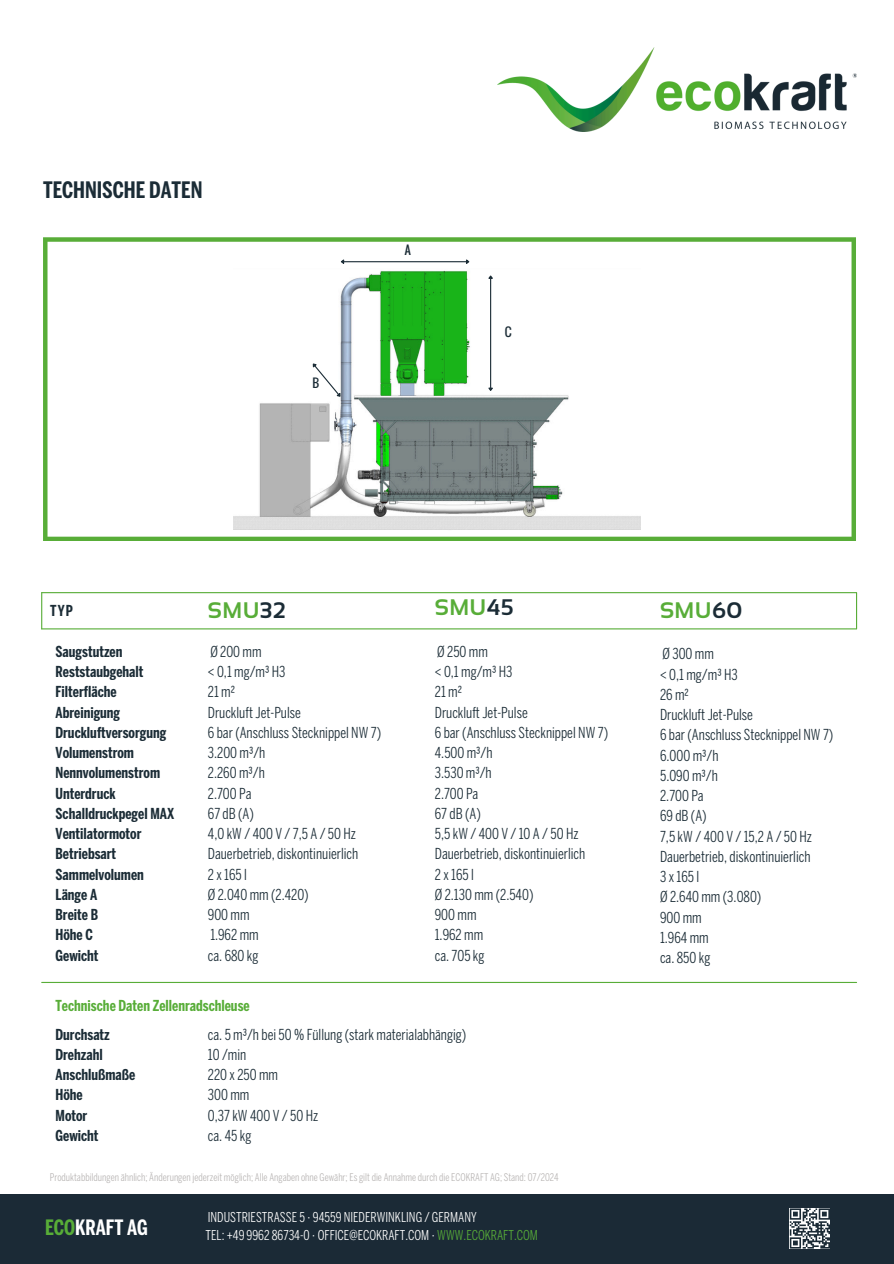
<style>
.page{position:relative;width:894px;height:1264px;background:#fff}
.page>*{position:absolute;margin:0;border:0;box-sizing:border-box;transform-origin:0 0}
.t1{font:700 22.5px "Benton Sans Comp";color:#1b2c36}
.t2{font:700 22.5px "Sansation";letter-spacing:.02em;color:#58ad38}
.t3{font:700 21px "Benton Sans Comp";color:#fff}
.t4{font:15px/20.2px "Benton Sans Comp";color:#1b2c36}
.t5{font:700 15px/20.2px "Benton Sans Comp";color:#1b2c36}
.t6{font:700 15px "Benton Sans Comp";color:#58ad38}
.t7{font:13.5px/18px "Benton Sans Comp";color:#fff}
.t8{font:12px "Oswald";color:#1b2c36}
.t9{font:10.5px "Benton Sans Comp";color:#b9b6b5}
.s1{color:#1b2c36}
.s2{color:#58ad38}
</style>
<div class="page">
<div style="left:0;top:1193px;width:893px;height:70px;background:#1b2a36"></div>
<img style="left:497px;top:47px;width:359px;height:84px">
<svg style="left:43px;top:237px;width:812px;height:304px"></svg>
<hr style="left:42px;top:592px;width:814px;height:1px;background:#58ad38">
<hr style="left:42px;top:628px;width:814px;height:1px;background:#58ad38">
<hr style="left:41px;top:592px;width:1px;height:37px;background:#58ad38">
<hr style="left:42px;top:981px;width:814px;height:2px;background:#58ad38">
<hr style="left:855px;top:593px;width:1px;height:35px;background:#58ad38">
<img style="left:233px;top:267px;width:407px;height:267px">
<hr style="left:344px;top:261px;width:122px;height:1px;background:#1b2c36">
<svg style="left:339px;top:258px;width:6px;height:8px"></svg>
<svg style="left:465px;top:258px;width:5px;height:8px"></svg>
<hr style="left:490px;top:279px;width:1px;height:108px;background:#1b2c36">
<svg style="left:487px;top:386px;width:7px;height:6px"></svg>
<svg style="left:487px;top:274px;width:7px;height:6px"></svg>
<svg style="left:309px;top:360px;width:35px;height:40px"></svg>
<svg style="left:789px;top:1208px;width:40px;height:40px"></svg>
<p class="t1" style="left:43px;top:181px;width:161px">TECHNISCHE DATEN</p>
<h3 class="t8" style="left:312px;top:374px;width:8px">B</h3>
<h4 class="t8" style="left:404px;top:240px;width:8px">A</h4>
<h4 class="t8" style="left:504px;top:323px;width:9px">C</h4>
<p class="t5" style="left:50px;top:602px;width:24px">TYP</p>
<h1 class="t5" style="left:56px;top:642px;width:120px">Saugstutzen<br>Reststaubgehalt<br>Filterfläche<br>Abreinigung<br>Druckluftversorgung<br>Volumenstrom<br>Nennvolumenstrom<br>Unterdruck<br>Schalldruckpegel MAX<br>Ventilatormotor<br>Betriebsart<br>Sammelvolumen<br>Länge A<br>Breite B<br>Höhe C<br>Gewicht</h1>
<h4 class="t2" style="left:208px;top:597px;width:79px">SMU<span class="s1">32</span></h4>
<h1 class="t4" style="left:208px;top:642px;width:175px">Ø 200 mm<br>&lt; 0,1 mg/m³ H3<br>21 m²<br>Druckluft Jet-Pulse<br>6 bar (Anschluss Stecknippel NW 7)<br>3.200 m³/h<br>2.260 m³/h<br>2.700 Pa<br>67 dB (A)<br>4,0kW/400V/7,5A/50Hz<br>Dauerbetrieb, diskontinuierlich<br>2x165l<br>Ø 2.040 mm (2.420)<br>900 mm<br>1.962 mm<br>ca. 680 kg</h1>
<h4 class="t6" style="left:56px;top:999px;width:196px">Technische Daten Zellenradschleuse</h4>
<h4 class="t2" style="left:434px;top:594px;width:80px">SMU<span class="s1">45</span></h4>
<h4 class="t4" style="left:434px;top:642px;width:175px">Ø 250 mm<br>&lt; 0,1 mg/m³ H3<br>21 m²<br>Druckluft Jet-Pulse<br>6 bar (Anschluss Stecknippel NW 7)<br>4.500 m³/h<br>3.530 m³/h<br>2.700 Pa<br>67 dB (A)<br>5,5kW/400V/10A/50Hz<br>Dauerbetrieb, diskontinuierlich<br>2x165l<br>Ø 2.130 mm (2.540)<br>900 mm<br>1.962 mm<br>ca. 705 kg</h4>
<h1 class="t5" style="left:56px;top:1025px;width:81px">Durchsatz<br>Drehzahl<br>Anschlußmaße<br>Höhe<br>Motor<br>Gewicht</h1>
<h3 class="t4" style="left:208px;top:1025px;width:260px">ca. 5 m³/h bei 50 % Füllung (stark materialabhängig)<br>10 /min<br>220 x 250 mm<br>300 mm<br>0,37 kW 400 V / 50 Hz<br>ca. 45 kg</h3>
<p class="t9" style="left:50px;top:1172px;width:510px">Produktabbildungen ähnlich; Änderungen jederzeit möglich; Alle Angaben ohne Gewähr; Es gilt die Annahme durch die ECOKRAFT AG; Stand: 07/2024</p>
<p class="t3" style="left:45px;top:1219px;width:104px"><span class="s2">ECO</span>KRAFT AG</p>
<p class="t7" style="left:205px;top:1209px;width:334px">INDUSTRIESTRASSE 5 · 94559 NIEDERWINKLING / GERMANY<br>TEL: +49 9962 86734-0 · OFFICE@ECOKRAFT.COM · <span class="s2">WWW.ECOKRAFT.COM</span></p>
<h4 class="t2" style="left:660px;top:597px;width:84px">SMU<span class="s1">60</span></h4>
<p class="t4" style="left:660px;top:645px;width:175px">Ø 300 mm<br>&lt; 0,1 mg/m³ H3<br>26 m²<br>Druckluft Jet-Pulse<br>6 bar (Anschluss Stecknippel NW 7)<br>6.000 m³/h<br>5.090 m³/h<br>2.700 Pa<br>69 dB (A)<br>7,5kW/400V/15,2A/50Hz<br>Dauerbetrieb, diskontinuierlich<br>3x165l<br>Ø 2.640 mm (3.080)<br>900 mm<br>1.964 mm</p>
<h2 class="t4" style="left:660px;top:949px;width:52px">ca. 850 kg</h2>
</div>
